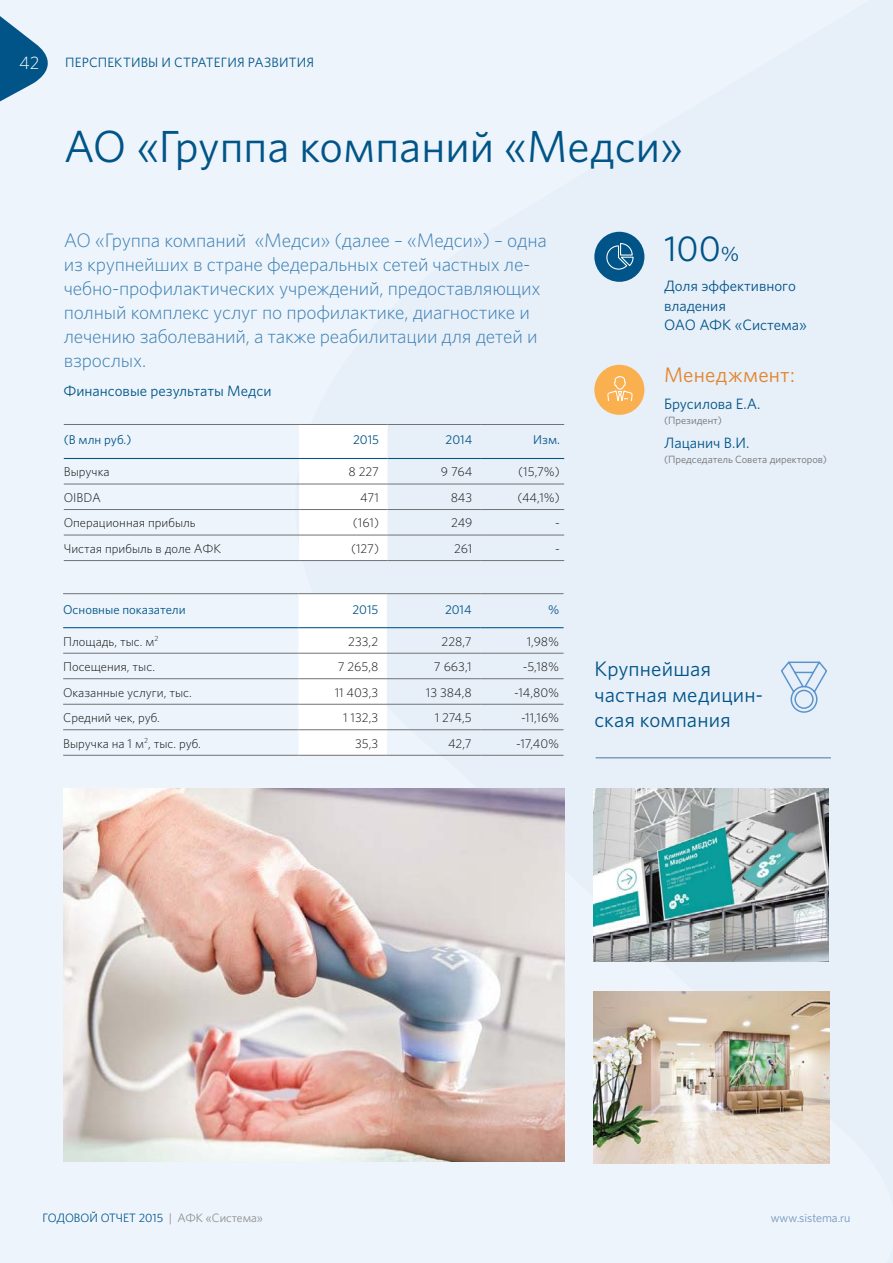
<style>
.page{position:relative;width:893px;height:1263px;background:#fff}
.page>*{position:absolute;margin:0;border:0;box-sizing:border-box;transform-origin:0 0}
.t1{font:45px "Whitney";color:#005487}
.t2{font:36px "Whitney";color:#005487}
.t3{font:21px/25.2px "Whitney";letter-spacing:.005em;color:#005487}
.t4{font:21px "Whitney";letter-spacing:.01em;color:#e2842a}
.t5{font:300 19.5px/24px "Whitney";letter-spacing:-.01em;color:#3d80b3}
.t6{font:300 18px "Whitney";color:#fff}
.t7{font:15px/19.5px "Whitney";color:#005487}
.t8{font:13.5px "Whitney";letter-spacing:.01em;color:#005487}
.t9{font:300 12.75px "Whitney";color:#121211}
.t10{font:12.75px "Whitney";color:#005487}
.t11{font:300 12px "Whitney";color:#005487}
.t12{font:300 12px "Whitney";color:#7f9ec2}
.t13{font:10.5px "Whitney";color:#707374}
.s1{font-size:21px}
.s2{color:#969693}
</style>
<div class="page">
<div style="left:0;top:0;width:81px;height:1263px;background:#edf4fb"></div>
<div style="left:81px;top:0;width:812px;height:1263px;background:#edf4fb"></div>
<div style="left:594px;top:232px;width:50px;height:50px;background:#005487;border-radius:50%"></div>
<svg style="left:606px;top:243px;width:28px;height:27px"></svg>
<div style="left:594px;top:365px;width:50px;height:50px;background:#fbb050;border-radius:50%"></div>
<svg style="left:607px;top:376px;width:26px;height:26px"></svg>
<img style="left:64px;top:789px;width:500px;height:373px">
<img style="left:594px;top:789px;width:235px;height:172px">
<img style="left:594px;top:991px;width:235px;height:172px">
<svg style="left:298px;top:594px;width:89px;height:161px"></svg>
<hr style="left:63px;top:593px;width:235px;height:1px;background:#707374">
<hr style="left:63px;top:653px;width:235px;height:1px;background:#707374">
<hr style="left:298px;top:653px;width:89px;height:1px;background:#707374">
<hr style="left:387px;top:653px;width:93px;height:1px;background:#707374">
<hr style="left:480px;top:653px;width:84px;height:1px;background:#707374">
<hr style="left:63px;top:704px;width:235px;height:1px;background:#707374">
<hr style="left:298px;top:704px;width:89px;height:1px;background:#707374">
<hr style="left:387px;top:704px;width:93px;height:1px;background:#707374">
<hr style="left:480px;top:704px;width:84px;height:1px;background:#707374">
<hr style="left:63px;top:729px;width:235px;height:1px;background:#707374">
<hr style="left:298px;top:729px;width:89px;height:1px;background:#707374">
<hr style="left:387px;top:729px;width:93px;height:1px;background:#707374">
<hr style="left:480px;top:729px;width:84px;height:1px;background:#707374">
<hr style="left:63px;top:755px;width:235px;height:1px;background:#707374">
<hr style="left:298px;top:755px;width:89px;height:1px;background:#707374">
<hr style="left:387px;top:755px;width:93px;height:1px;background:#707374">
<hr style="left:480px;top:755px;width:84px;height:1px;background:#707374">
<hr style="left:298px;top:593px;width:89px;height:1px;background:#707374">
<hr style="left:387px;top:593px;width:93px;height:1px;background:#707374">
<hr style="left:480px;top:593px;width:84px;height:1px;background:#707374">
<hr style="left:63px;top:627px;width:235px;height:1px;background:#005487">
<hr style="left:298px;top:627px;width:89px;height:1px;background:#005487">
<hr style="left:387px;top:627px;width:93px;height:1px;background:#005487">
<hr style="left:480px;top:627px;width:84px;height:1px;background:#005487">
<hr style="left:63px;top:678px;width:235px;height:1px;background:#707374">
<hr style="left:298px;top:678px;width:89px;height:1px;background:#707374">
<hr style="left:387px;top:678px;width:93px;height:1px;background:#707374">
<hr style="left:480px;top:678px;width:84px;height:1px;background:#707374">
<svg style="left:299px;top:425px;width:88px;height:135px"></svg>
<hr style="left:64px;top:424px;width:235px;height:1px;background:#707374">
<hr style="left:64px;top:484px;width:235px;height:1px;background:#707374">
<hr style="left:299px;top:484px;width:88px;height:1px;background:#707374">
<hr style="left:387px;top:484px;width:94px;height:1px;background:#707374">
<hr style="left:481px;top:484px;width:83px;height:1px;background:#707374">
<hr style="left:64px;top:535px;width:235px;height:1px;background:#707374">
<hr style="left:299px;top:535px;width:88px;height:1px;background:#707374">
<hr style="left:387px;top:535px;width:94px;height:1px;background:#707374">
<hr style="left:481px;top:535px;width:83px;height:1px;background:#707374">
<hr style="left:64px;top:560px;width:235px;height:1px;background:#707374">
<hr style="left:299px;top:560px;width:88px;height:1px;background:#707374">
<hr style="left:387px;top:560px;width:94px;height:1px;background:#707374">
<hr style="left:481px;top:560px;width:83px;height:1px;background:#707374">
<hr style="left:299px;top:424px;width:88px;height:1px;background:#707374">
<hr style="left:387px;top:424px;width:94px;height:1px;background:#707374">
<hr style="left:481px;top:424px;width:83px;height:1px;background:#707374">
<hr style="left:64px;top:458px;width:235px;height:1px;background:#005487">
<hr style="left:299px;top:458px;width:88px;height:1px;background:#005487">
<hr style="left:387px;top:458px;width:94px;height:1px;background:#005487">
<hr style="left:481px;top:458px;width:83px;height:1px;background:#005487">
<hr style="left:64px;top:509px;width:235px;height:1px;background:#707374">
<hr style="left:299px;top:509px;width:88px;height:1px;background:#707374">
<hr style="left:387px;top:509px;width:94px;height:1px;background:#707374">
<hr style="left:481px;top:509px;width:83px;height:1px;background:#707374">
<hr style="left:596px;top:757px;width:235px;height:1px;background:#7f9ec2">
<svg style="left:780px;top:660px;width:48px;height:53px;background:#cddef0"></svg>
<svg style="left:0;top:0;width:63px;height:113px;background:#99bbd2"></svg>
<h3 class="t6" style="left:19px;top:50px;width:22px">42</h3>
<p class="t8" style="left:65px;top:54px;width:250px">ПЕРСПЕКТИВЫ И СТРАТЕГИЯ РАЗВИТИЯ</p>
<h1 class="t1" style="left:64px;top:116px;width:620px">АО «Группа компаний «Медси»</h1>
<p class="t5" style="left:64px;top:228px;width:485px">АО «Группа компаний «Медси» (далее – «Медси») – одна из крупнейших в стране федеральных сетей частных ле&shy;чебно-профилактических учреждений, предоставляющих полный комплекс услуг по профилактике, диагностике и лечению заболеваний, а также реабилитации для детей и взрослых.</p>
<p class="t7" style="left:63px;top:381px;width:210px">Финансовые результаты Медси</p>
<p class="t10" style="left:64px;top:432px;width:69px">(В млн руб.)</p>
<p class="t10" style="left:353px;top:432px;width:27px">2015</p>
<p class="t10" style="left:446px;top:432px;width:28px">2014</p>
<p class="t10" style="left:533px;top:432px;width:28px">Изм.</p>
<p class="t9" style="left:64px;top:463px;width:47px">Выручка</p>
<p class="t9" style="left:349px;top:463px;width:32px">8 227</p>
<p class="t9" style="left:441px;top:463px;width:33px">9 764</p>
<p class="t9" style="left:518px;top:463px;width:43px">(15,7%)</p>
<p class="t9" style="left:64px;top:489px;width:39px">OIBDA</p>
<p class="t9" style="left:360px;top:489px;width:20px">471</p>
<p class="t9" style="left:451px;top:489px;width:23px">843</p>
<p class="t9" style="left:518px;top:489px;width:44px">(44,1%)</p>
<p class="t9" style="left:64px;top:514px;width:133px">Операционная прибыль</p>
<p class="t9" style="left:353px;top:514px;width:28px">(161)</p>
<p class="t9" style="left:451px;top:514px;width:23px">249</p>
<p class="t9" style="left:555px;top:514px;width:6px">-</p>
<p class="t9" style="left:64px;top:540px;width:159px">Чистая прибыль в доле АФК</p>
<p class="t9" style="left:351px;top:540px;width:29px">(127)</p>
<p class="t9" style="left:454px;top:540px;width:20px">261</p>
<p class="t9" style="left:555px;top:540px;width:6px">-</p>
<p class="t10" style="left:63px;top:601px;width:124px">Основные показатели</p>
<p class="t10" style="left:352px;top:601px;width:27px">2015</p>
<p class="t10" style="left:445px;top:601px;width:28px">2014</p>
<p class="t10" style="left:548px;top:601px;width:13px">%</p>
<p class="t9" style="left:63px;top:633px;width:97px">Площадь, тыс. м<sup>2</sup></p>
<p class="t9" style="left:348px;top:633px;width:32px">233,2</p>
<p class="t9" style="left:442px;top:633px;width:32px">228,7</p>
<p class="t9" style="left:527px;top:633px;width:34px">1,98%</p>
<p class="t9" style="left:63px;top:658px;width:93px">Посещения, тыс.</p>
<p class="t9" style="left:338px;top:658px;width:42px">7 265,8</p>
<p class="t9" style="left:434px;top:658px;width:39px">7 663,1</p>
<p class="t9" style="left:523px;top:658px;width:38px">-5,18%</p>
<p class="t9" style="left:63px;top:684px;width:130px">Оказанные услуги, тыс.</p>
<p class="t9" style="left:335px;top:684px;width:45px">11 403,3</p>
<p class="t9" style="left:426px;top:684px;width:47px">13 384,8</p>
<p class="t9" style="left:514px;top:684px;width:47px">-14,80%</p>
<p class="t9" style="left:63px;top:709px;width:98px">Средний чек, руб.</p>
<p class="t9" style="left:343px;top:709px;width:37px">1 132,3</p>
<p class="t9" style="left:435px;top:709px;width:39px">1 274,5</p>
<p class="t9" style="left:521px;top:709px;width:40px">-11,16%</p>
<p class="t9" style="left:63px;top:735px;width:139px">Выручка на 1 м<sup>2</sup>, тыс. руб.</p>
<p class="t9" style="left:355px;top:735px;width:25px">35,3</p>
<p class="t9" style="left:448px;top:735px;width:25px">42,7</p>
<p class="t9" style="left:516px;top:735px;width:45px">-17,40%</p>
<h2 class="t2" style="left:664px;top:224px;width:77px">100<span class="s1">%</span></h2>
<p class="t7" style="left:664px;top:276px;width:144px">Доля эффективного владения<br>ОАО АФК «Система»</p>
<h3 class="t4" style="left:664px;top:360px;width:132px">Менеджмент:</h3>
<p class="t7" style="left:664px;top:394px;width:98px">Брусилова Е.А.</p>
<p class="t13" style="left:664px;top:414px;width:59px">(Президент)</p>
<p class="t7" style="left:664px;top:432px;width:87px">Лацанич В.И.</p>
<p class="t13" style="left:664px;top:452px;width:165px">(Председатель Совета директоров)</p>
<h3 class="t3" style="left:594px;top:656px;width:170px">Крупнейшая частная медицин&shy;ская компания</h3>
<p class="t11" style="left:43px;top:1210px;width:222px">ГОДОВОЙ ОТЧЕТ 2015 <span class="s2">| АФК «Система»</span></p>
<p class="t12" style="left:771px;top:1210px;width:81px">www.sistema.ru</p>
</div>
